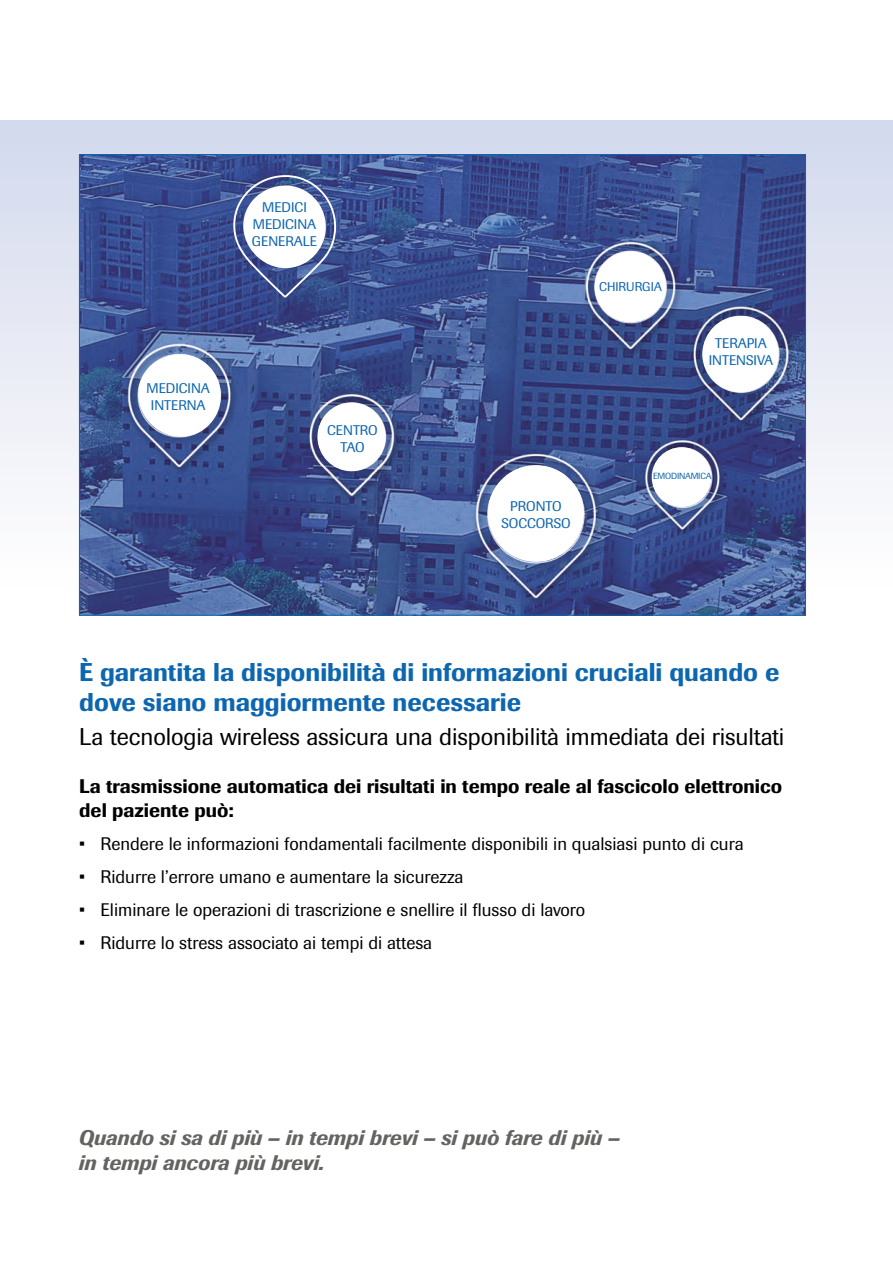
<style>
.page{position:relative;width:893px;height:1263px;background:#fff}
.page>*{position:absolute;margin:0;border:0;box-sizing:border-box;transform-origin:0 0}
.t1{font:500 25.5px/30px "Imago Pro";color:#0d66b0}
.t2{font:24px "Imago Pro";letter-spacing:-.005em;color:#000}
.t3{font:italic 500 21px/25.2px "Imago Pro";color:#636362}
.t4{font:500 19.5px/24px "Imago Pro";color:#000}
.t5{font:18px "Imago Pro";color:#000}
.t6{font:13.8px/16.6px "Imago Pro";color:#0d66b0;text-align:center}
.t7{font:12.6px "Imago Pro";color:#0d66b0}
.t8{font:8.85px "Imago Pro";letter-spacing:-.02em;color:#0d66b0}
</style>
<div class="page">
<div style="left:0;top:120px;width:892px;height:690px;background:linear-gradient(to bottom,#d1d7eb,#fff)"></div>
<img style="left:81px;top:156px;width:722px;height:457px">
<div style="left:138px;top:354px;width:83px;height:83px;background:#fff;border-radius:50%"></div>
<svg style="left:233px;top:175px;width:103px;height:123px"></svg>
<div style="left:317px;top:402px;width:68px;height:69px;background:#fff;border-radius:50%"></div>
<div style="left:488px;top:465px;width:96px;height:97px;background:#fff;border-radius:50%"></div>
<div style="left:651px;top:447px;width:60px;height:60px;background:#fff;border-radius:50%"></div>
<div style="left:702px;top:316px;width:76px;height:76px;background:#fff;border-radius:50%"></div>
<div style="left:594px;top:251px;width:72px;height:71px;background:#fff;border-radius:50%"></div>
<p class="t6" style="left:252px;top:199px;width:67px">MEDICI<br>MEDICINA<br>GENERALE</p>
<p class="t6" style="left:147px;top:380px;width:65px">MEDICINA<br>INTERNA</p>
<p class="t6" style="left:327px;top:422px;width:52px">CENTRO<br>TAO</p>
<p class="t7" style="left:599px;top:280px;width:64px">CHIRURGIA</p>
<p class="t6" style="left:708px;top:335px;width:66px">TERAPIA<br>INTENSIVA</p>
<p class="t6" style="left:501px;top:498px;width:71px">PRONTO<br>SOCCORSO</p>
<p class="t8" style="left:653px;top:471px;width:60px">EMODINAMICA</p>
<h1 class="t1" style="left:79px;top:659px;width:701px">È garantita la disponibilità di informazioni cruciali quando e dove siano maggiormente necessarie</h1>
<h2 class="t2" style="left:79px;top:728px;width:706px">La tecnologia wireless assicura una disponibilità immediata dei risultati</h2>
<p class="t4" style="left:79px;top:776px;width:704px">La trasmissione automatica dei risultati in tempo reale al fascicolo elettronico del paziente può:</p>
<p class="t5" style="left:79px;top:837px;width:666px">• Rendere le informazioni fondamentali facilmente disponibili in qualsiasi punto di cura</p>
<p class="t5" style="left:79px;top:870px;width:386px">• Ridurre l’errore umano e aumentare la sicurezza</p>
<p class="t5" style="left:79px;top:903px;width:507px">• Eliminare le operazioni di trascrizione e snellire il flusso di lavoro</p>
<p class="t5" style="left:79px;top:936px;width:354px">• Ridurre lo stress associato ai tempi di attesa</p>
<p class="t3" style="left:79px;top:1127px;width:542px">Quando si sa di più – in tempi brevi – si può fare di più – in tempi ancora più brevi.</p>
</div>
